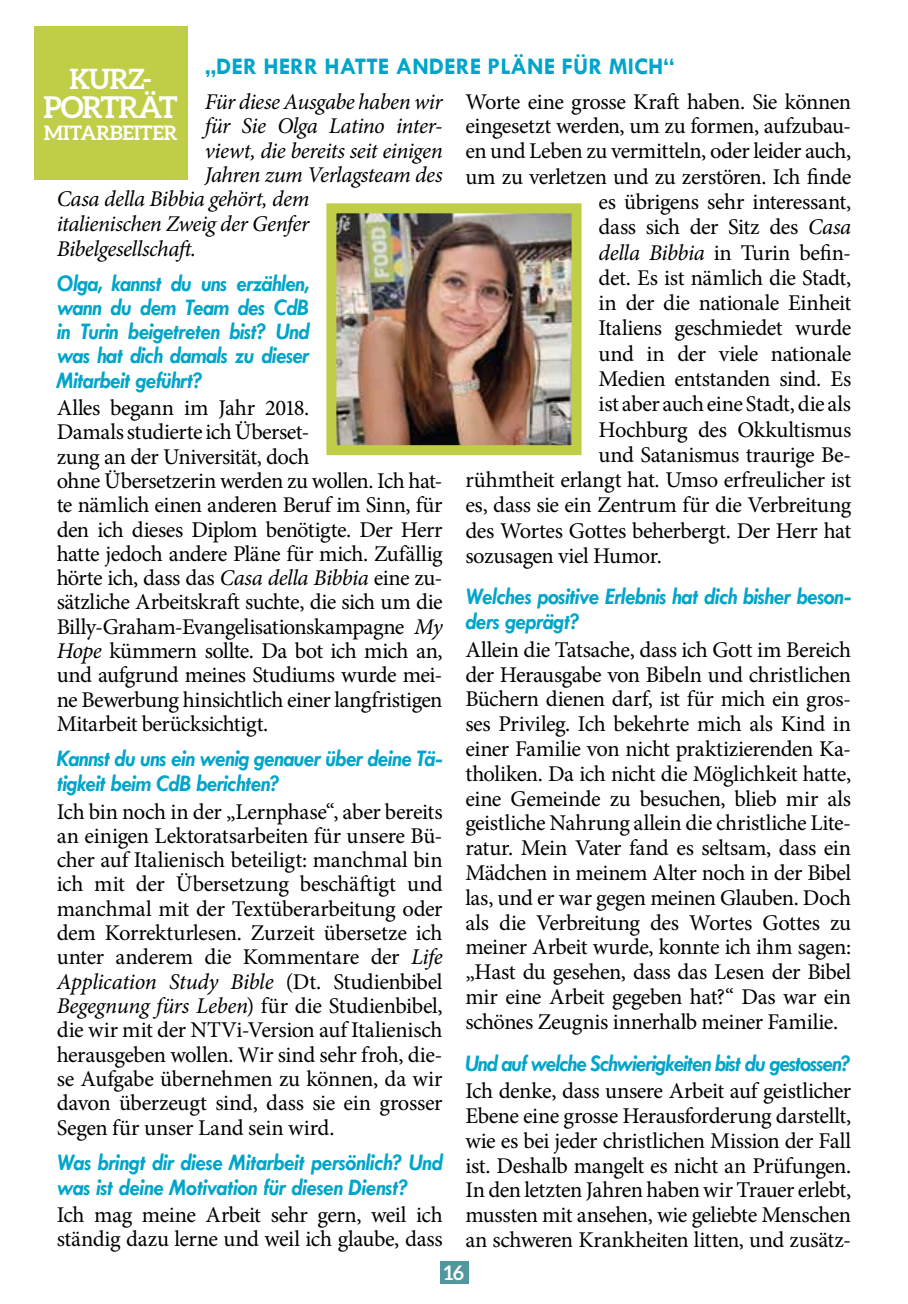
<style>
.page{position:relative;width:908px;height:1304px;background:#fff}
.page>*{position:absolute;margin:0;border:0;box-sizing:border-box;transform-origin:0 0}
.t1{font:700 30px "Aleo";letter-spacing:-.04em;color:#fff}
.t2{font:700 28px "Aleo";color:#fff}
.t3{font:italic 700 24px/24.2px "Tw Cen";letter-spacing:-.025em;color:#00a5c9;scale:.95 1}
.t4{font:italic 700 24px "Tw Cen";letter-spacing:-.045em;color:#00a5c9;scale:.95 1}
.t5{font:700 24px "Tw Cen";color:#00a5c9}
.t6{font:22.4px/24.4px "Minion Pro";letter-spacing:-.025em;color:#000;text-align:justify}
.t7{font:italic 22.4px "Minion Pro";letter-spacing:-.025em;color:#000}
.t8{font:22.4px "Minion Pro";letter-spacing:-.005em;color:#000}
.t9{font:700 20px "Aleo";letter-spacing:-.015em;color:#fff}
.s1{font-style:italic}
</style>
<div class="page">
<div style="left:440px;top:1261px;width:28px;height:23px;background:#52979d"></div>
<div style="left:35px;top:26px;width:153px;height:154px;background:#c0cd46"></div>
<img style="left:337px;top:214px;width:233px;height:230px">
<div style="left:326px;top:203px;width:255px;height:252px;border:10px solid #c0cd46"></div>
<p class="t5" style="left:205px;top:52px;width:471px">„DER HERR HATTE ANDERE PLÄNE FÜR MICH“</p>
<p class="t2" style="left:69px;top:62px;width:84px">KURZ-</p>
<h1 class="t1" style="left:43px;top:90px;width:136px">PORTRÄT</h1>
<p class="t9" style="left:44px;top:121px;width:135px">MITARBEITER</p>
<p class="t7" style="left:205px;top:87px;width:239px">Für diese Ausgabe haben wir</p>
<p class="t7" style="left:205px;top:111px;width:239px">für Sie Olga Latino inter-</p>
<p class="t7" style="left:205px;top:135px;width:239px">viewt, die bereits seit einigen</p>
<p class="t7" style="left:205px;top:160px;width:239px">Jahren zum Verlagsteam des</p>
<p class="t7" style="left:57px;top:184px;width:254px">Casa della Bibbia gehört, dem</p>
<p class="t7" style="left:57px;top:208px;width:254px">italienischen Zweig der Genfer</p>
<p class="t7" style="left:57px;top:233px;width:141px">Bibelgesellschaft.</p>
<p class="t3" style="left:57px;top:271px;width:267px;text-align:justify">Olga, kannst du uns erzählen, wann du dem Team des CdB in Turin beigetreten bist? Und was hat dich damals zu dieser Mitarbeit geführt?</p>
<p class="t6" style="left:57px;top:396px;width:387px;text-align:left">Alles begann im Jahr 2018.<br>Damals studierte ich Überset-<br>zung an der Universität, doch<br>ohne Übersetzerin werden zu wollen. Ich hat&shy;te nämlich einen anderen Beruf im Sinn, für den ich dieses Diplom benötigte. Der Herr hatte jedoch andere Pläne für mich. Zufällig hörte ich, dass das <span class="s1">Casa della Bibbia</span> eine zu&shy;sätzliche Arbeitskraft suchte, die sich um die Billy-Graham-Evangelisationskampagne <span class="s1">My Hope</span> kümmern sollte. Da bot ich mich an, und aufgrund meines Studiums wurde mei&shy;ne Bewerbung hinsichtlich einer langfristigen Mitarbeit berücksichtigt.</p>
<p class="t3" style="left:57px;top:746px;width:407px;line-height:25px">Kannst du uns ein wenig genauer über deine Tä&shy;tigkeit beim CdB berichten?</p>
<p class="t6" style="left:57px;top:799px;width:387px">Ich bin noch in der „Lernphase“, aber bereits an einigen Lektoratsarbeiten für unsere Bü&shy;cher auf Italienisch beteiligt: manchmal bin ich mit der Übersetzung beschäftigt und manchmal mit der Textüberarbeitung oder dem Korrekturlesen. Zurzeit übersetze ich unter anderem die Kommentare der <span class="s1">Life Application Study Bible</span> (Dt. Studienbibel <span class="s1">Begegnung fürs Leben</span>) für die Studienbibel, die wir mit der NTVi-Version auf Italienisch herausgeben wollen. Wir sind sehr froh, die&shy;se Aufgabe übernehmen zu können, da wir davon überzeugt sind, dass sie ein grosser Segen für unser Land sein wird.</p>
<p class="t3" style="left:57px;top:1149px;width:407px;line-height:25px">Was bringt dir diese Mitarbeit persönlich? Und was ist deine Motivation für diesen Dienst?</p>
<p class="t6" style="left:57px;top:1203px;width:387px">Ich mag meine Arbeit sehr gern, weil ich ständig dazu lerne und weil ich glaube, dass</p>
<p class="t6" style="left:465px;top:90px;width:387px">Worte eine grosse Kraft haben. Sie können</p>
<p class="t6" style="left:465px;top:114px;width:387px">eingesetzt werden, um zu formen, aufzubau-</p>
<p class="t6" style="left:465px;top:139px;width:387px">en und Leben zu vermitteln, oder leider auch,</p>
<p class="t6" style="left:465px;top:164px;width:387px">um zu verletzen und zu zerstören. Ich finde</p>
<p class="t6" style="left:598px;top:190px;width:254px">es übrigens sehr interessant,</p>
<p class="t6" style="left:598px;top:215px;width:254px">dass sich der Sitz des <span class="s1">Casa</span></p>
<p class="t8" style="left:598px;top:237px;width:254px"><span class="s1">della Bibbia</span> in Turin befin-</p>
<p class="t6" style="left:598px;top:266px;width:254px">det. Es ist nämlich die Stadt,</p>
<p class="t6" style="left:598px;top:291px;width:254px">in der die nationale Einheit</p>
<p class="t6" style="left:598px;top:316px;width:254px">Italiens geschmiedet wurde</p>
<p class="t6" style="left:598px;top:341px;width:254px">und in der viele nationale</p>
<p class="t6" style="left:598px;top:367px;width:254px">Medien entstanden sind. Es</p>
<p class="t6" style="left:598px;top:392px;width:254px">ist aber auch eine Stadt, die als</p>
<p class="t6" style="left:598px;top:417px;width:254px">Hochburg des Okkultismus</p>
<p class="t6" style="left:598px;top:443px;width:254px">und Satanismus traurige Be-</p>
<p class="t6" style="left:465px;top:468px;width:387px">rühmtheit erlangt hat. Umso erfreulicher ist</p>
<p class="t6" style="left:465px;top:493px;width:387px">es, dass sie ein Zentrum für die Verbreitung</p>
<p class="t6" style="left:465px;top:518px;width:387px">des Wortes Gottes beherbergt. Der Herr hat</p>
<p class="t6" style="left:465px;top:544px;width:198px">sozusagen viel Humor.</p>
<p class="t3" style="left:465px;top:583px;width:407px;line-height:25px">Welches positive Erlebnis hat dich bisher beson&shy;ders geprägt?</p>
<p class="t6" style="left:465px;top:637px;width:387px">Allein die Tatsache, dass ich Gott im Bereich der Herausgabe von Bibeln und christlichen Büchern dienen darf, ist für mich ein gros&shy;ses Privileg. Ich bekehrte mich als Kind in einer Familie von nicht praktizierenden Ka&shy;tholiken. Da ich nicht die Möglichkeit hatte, eine Gemeinde zu besuchen, blieb mir als geistliche Nahrung allein die christliche Lite&shy;ratur. Mein Vater fand es seltsam, dass ein Mädchen in meinem Alter noch in der Bibel las, und er war gegen meinen Glauben. Doch als die Verbreitung des Wortes Gottes zu meiner Arbeit wurde, konnte ich ihm sagen: „Hast du gesehen, dass das Lesen der Bibel mir eine Arbeit gegeben hat?“ Das war ein schönes Zeugnis innerhalb meiner Familie.</p>
<p class="t4" style="left:465px;top:1049px;width:407px">Und auf welche Schwierigkeiten bist du gestossen?</p>
<p class="t6" style="left:465px;top:1079px;width:387px">Ich denke, dass unsere Arbeit auf geistlicher Ebene eine grosse Herausforderung darstellt, wie es bei jeder christlichen Mission der Fall ist. Deshalb mangelt es nicht an Prüfungen.<br>In den letzten Jahren haben wir Trauer erlebt, mussten mit ansehen, wie geliebte Menschen an schweren Krankheiten litten, und zusätz-</p>
<p class="t9" style="left:443px;top:1261px;width:22px">16</p>
</div>
